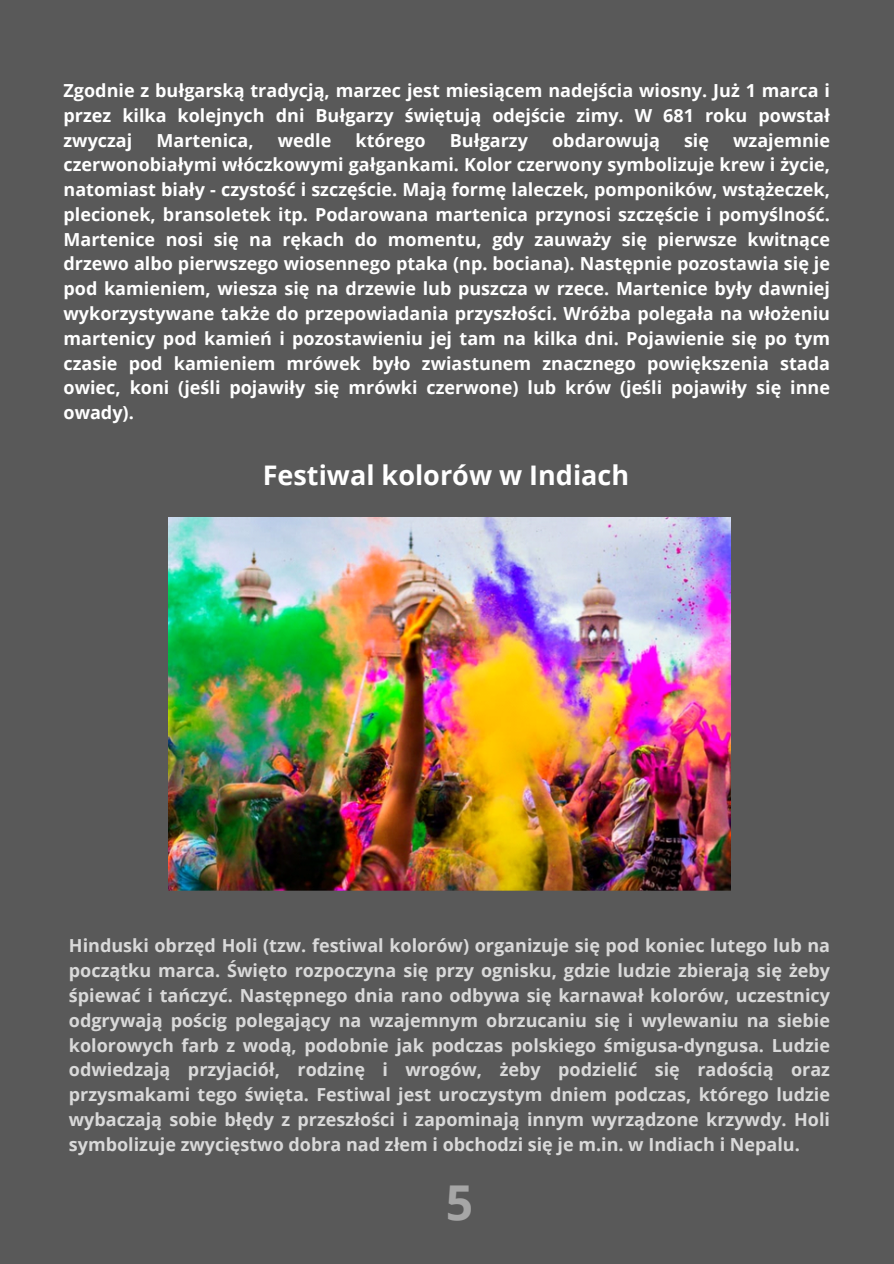
<style>
.page{position:relative;width:894px;height:1264px;background:#fff}
.page>*{position:absolute;margin:0;border:0;box-sizing:border-box;transform-origin:0 0}
.t1{font:700 48px "Open Sans";color:#a6a6a6}
.t2{font:700 27px "Open Sans";color:#fff}
.t3{font:700 18px/24.8px "Open Sans";color:#fff;text-align:justify}
.t4{font:700 18px/24.8px "Open Sans";color:#d9d9d9;text-align:justify}
</style>
<div class="page">
<div style="left:0;top:0;width:893px;height:1263px;background:#595959"></div>
<img style="left:168px;top:517px;width:562px;height:374px">
<p class="t3" style="left:63px;top:78px;width:767px">Zgodnie z bułgarską tradycją, marzec jest miesiącem nadejścia wiosny. Już 1 marca i przez kilka kolejnych dni Bułgarzy świętują odejście zimy. W 681 roku powstał zwyczaj</p>
<p class="t3" style="left:156px;top:127px;width:99px">Martenica,</p>
<p class="t3" style="left:278px;top:127px;width:55px">wedle</p>
<p class="t3" style="left:355px;top:127px;width:72px">którego</p>
<p class="t3" style="left:450px;top:127px;width:80px">Bułgarzy</p>
<p class="t3" style="left:552px;top:127px;width:109px">obdarowują</p>
<p class="t3" style="left:683px;top:127px;width:27px">się</p>
<p class="t3" style="left:63px;top:127px;width:767px;text-indent:669px">wzajemnie czerwonobiałymi włóczkowymi gałgankami. Kolor czerwony symbolizuje krew i życie, natomiast biały - czystość i szczęście. Mają formę laleczek, pomponików, wstążeczek, plecionek, bransoletek itp. Podarowana martenica przynosi szczęście i pomyślność.<br>Martenice nosi się na rękach do momentu, gdy zauważy się pierwsze kwitnące drzewo albo pierwszego wiosennego ptaka (np. bociana). Następnie pozostawia się je pod kamieniem, wiesza się na drzewie lub puszcza w rzece. Martenice były dawniej wykorzystywane także do przepowiadania przyszłości. Wróżba polegała na włożeniu martenicy pod kamień i pozostawieniu jej tam na kilka dni. Pojawienie się po tym czasie pod kamieniem mrówek było zwiastunem znacznego powiększenia stada owiec, koni (jeśli pojawiły się mrówki czerwone) lub krów (jeśli pojawiły się inne owady).</p>
<p class="t2" style="left:263px;top:456px;width:368px">Festiwal kolorów w Indiach</p>
<p class="t4" style="left:69px;top:933px;width:762px">Hinduski obrzęd Holi (tzw. festiwal kolorów) organizuje się pod koniec lutego lub na początku marca. Święto rozpoczyna się przy ognisku, gdzie ludzie zbierają się żeby śpiewać i tańczyć. Następnego dnia rano odbywa się karnawał kolorów, uczestnicy odgrywają pościg polegający na wzajemnym obrzucaniu się i wylewaniu na siebie kolorowych farb z wodą, podobnie jak podczas polskiego śmigusa-dyngusa. Ludzie odwiedzają przyjaciół, rodzinę i wrogów, żeby podzielić się radością oraz przysmakami tego święta. Festiwal jest uroczystym dniem podczas, którego ludzie wybaczają sobie błędy z przeszłości i zapominają innym wyrządzone krzywdy. Holi symbolizuje zwycięstwo dobra nad złem i obchodzi się je m.in. w Indiach i Nepalu.</p>
<h1 class="t1" style="left:445px;top:1168px;width:29px">5</h1>
</div>
